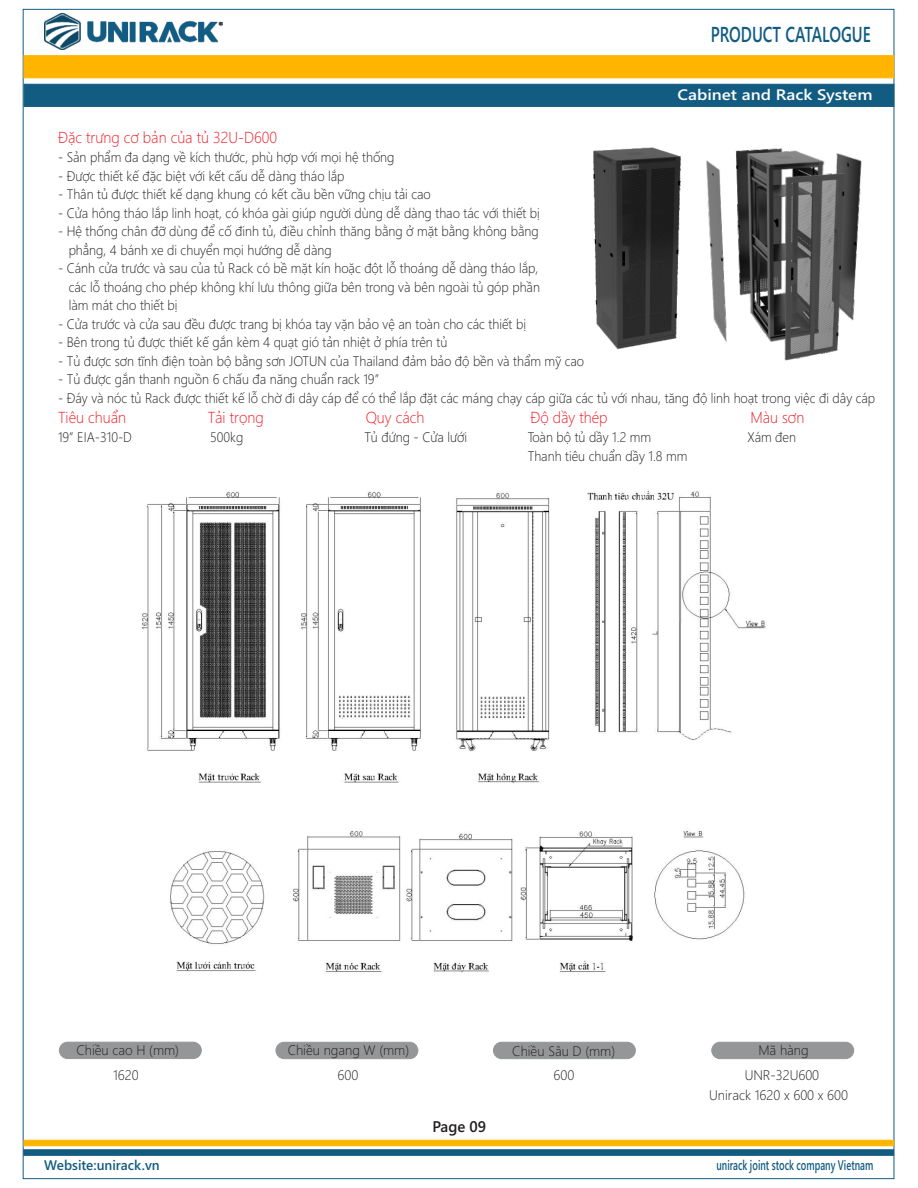
<style>
.page{position:relative;width:918px;height:1188px;background:#fff}
.page>*{position:absolute;margin:0;border:0;box-sizing:border-box;transform-origin:0 0}
.t1{font:600 21.6px "Segoe UI";color:#125c82;scale:.72 1}
.t2{font:300 15.9px "Segoe UI";color:#ed1c24;scale:.94 1}
.t3{font:600 15.45px "Segoe UI";color:#231f20}
.t4{font:600 15.15px "Segoe UI";color:#fff;scale:1.13 1}
.t5{font:300 13.95px/18.5px "Segoe UI";color:#231f20;scale:.94 1}
.t6{font:300 13.95px/24.6px "Segoe UI";color:#231f20;text-align:center}
.t7{font:600 13.95px "Segoe UI";color:#125c82;scale:.67 1}
.t8{font:600 13.95px "Segoe UI";color:#125c82}
</style>
<div class="page">
<svg style="left:23px;top:1139px;width:872px;height:17px;background:#a1a26d"></svg>
<svg style="left:23px;top:55px;width:872px;height:52px;background:#959555"></svg>
<img style="left:45px;top:13px;width:178px;height:37px">
<div style="left:59px;top:1042px;width:143px;height:17px;background:#949698;border:1px solid #949698;border-radius:8px"></div>
<div style="left:276px;top:1042px;width:142px;height:17px;background:#949698;border:1px solid #949698;border-radius:8px"></div>
<div style="left:493px;top:1042px;width:143px;height:17px;background:#949698;border:1px solid #949698;border-radius:8px"></div>
<div style="left:711px;top:1042px;width:143px;height:17px;background:#949698;border:1px solid #949698;border-radius:8px"></div>
<img style="left:593px;top:147px;width:87px;height:203px">
<img style="left:680px;top:129px;width:215px;height:245px">
<img style="left:142px;top:490px;width:624px;height:482px">
<h1 class="t1" style="left:711px;top:26px;width:224px">PRODUCT CATALOGUE</h1>
<p class="t2" style="left:58px;top:132px;width:235px">Đặc trưng cơ bản của tủ 32U-D600</p>
<p class="t4" style="left:677px;top:89px;width:174px">Cabinet and Rack System</p>
<p class="t5" style="left:58px;top:150px;width:360px">- Sản phẩm đa dạng về kích thước, phù hợp với mọi hệ thống</p>
<p class="t5" style="left:58px;top:168px;width:306px">- Được thiết kế đặc biệt với kết cấu dễ dàng tháo lắp</p>
<p class="t5" style="left:58px;top:187px;width:398px">- Thân tủ được thiết kế dạng khung có kết cầu bền vững chịu tải cao</p>
<p class="t5" style="left:58px;top:205px;width:514px">- Cửa hông tháo lắp linh hoạt, có khóa gài giúp người dùng dễ dàng thao tác với thiết bị</p>
<p class="t5" style="left:69px;top:224px;width:502px;text-indent:-11px">- Hệ thống chân đỡ dùng để cố đinh tủ, điều chỉnh thăng bằng ở mặt bằng không bằng phẳng, 4 bánh xe di chuyển mọi hướng dễ dàng</p>
<p class="t5" style="left:69px;top:260px;width:503px;text-indent:-11px">- Cánh cửa trước và sau của tủ Rack có bề mặt kín hoặc đột lỗ thoáng dễ dàng tháo lắp, các lỗ thoáng cho phép không khí lưu thông giữa bên trong và bên ngoài tủ góp phần làm mát cho thiết bị</p>
<p class="t5" style="left:58px;top:316px;width:499px">- Cửa trước và cửa sau đều được trang bị khóa tay vặn bảo vệ an toàn cho các thiết bị</p>
<p class="t5" style="left:58px;top:334px;width:416px">- Bên trong tủ được thiết kế gắn kèm 4 quạt gió tản nhiệt ở phía trên tủ</p>
<p class="t5" style="left:58px;top:353px;width:561px">- Tủ được sơn tĩnh điện toàn bộ bằng sơn JOTUN của Thailand đảm bảo độ bền và thẩm mỹ cao</p>
<p class="t5" style="left:58px;top:371px;width:343px">- Tủ được gắn thanh nguồn 6 chấu đa năng chuẩn rack 19”</p>
<p class="t5" style="left:58px;top:390px;width:871px">- Đáy và nóc tủ Rack được thiết kế lỗ chờ đi dây cáp để có thể lắp đặt các máng chạy cáp giữa các tủ với nhau, tăng độ linh hoạt trong việc đi dây cáp</p>
<p class="t5" style="left:58px;top:429px;width:80px">19” EIA-310-D</p>
<p class="t5" style="left:210px;top:429px;width:37px">500kg</p>
<p class="t5" style="left:364px;top:429px;width:111px">Tủ đứng - Cửa lưới</p>
<p class="t5" style="left:528px;top:429px;width:133px">Toàn bộ tủ dầy 1.2 mm</p>
<p class="t5" style="left:747px;top:429px;width:53px">Xám đen</p>
<p class="t5" style="left:528px;top:448px;width:172px">Thanh tiêu chuẩn dầy 1.8 mm</p>
<p class="t2" style="left:58px;top:412px;width:74px">Tiêu chuẩn</p>
<p class="t2" style="left:208px;top:412px;width:61px">Tải trọng</p>
<p class="t2" style="left:366px;top:412px;width:64px">Quy cách</p>
<p class="t2" style="left:530px;top:412px;width:84px">Độ dầy thép</p>
<p class="t2" style="left:750px;top:412px;width:59px">Màu sơn</p>
<p class="t6" style="left:76px;top:1039px;width:104px">Chiều cao H (mm)<br>1620</p>
<p class="t8" style="left:44px;top:1160px;width:117px">Website:unirack.vn</p>
<p class="t6" style="left:288px;top:1039px;width:123px">Chiều ngang W (mm)</p>
<p class="t6" style="left:512px;top:1040px;width:104px">Chiều Sâu D (mm)</p>
<p class="t6" style="left:758px;top:1040px;width:52px">Mã hàng</p>
<p class="t6" style="left:338px;top:1064px;width:22px">600</p>
<p class="t6" style="left:554px;top:1064px;width:22px">600</p>
<p class="t6" style="left:709px;top:1066px;width:140px;line-height:20.1px">UNR-32U600<br>Unirack 1620 x 600 x 600</p>
<p class="t3" style="left:432px;top:1120px;width:55px">Page 09</p>
<p class="t7" style="left:716px;top:1160px;width:236px">unirack joint stock company Vietnam</p>
</div>
